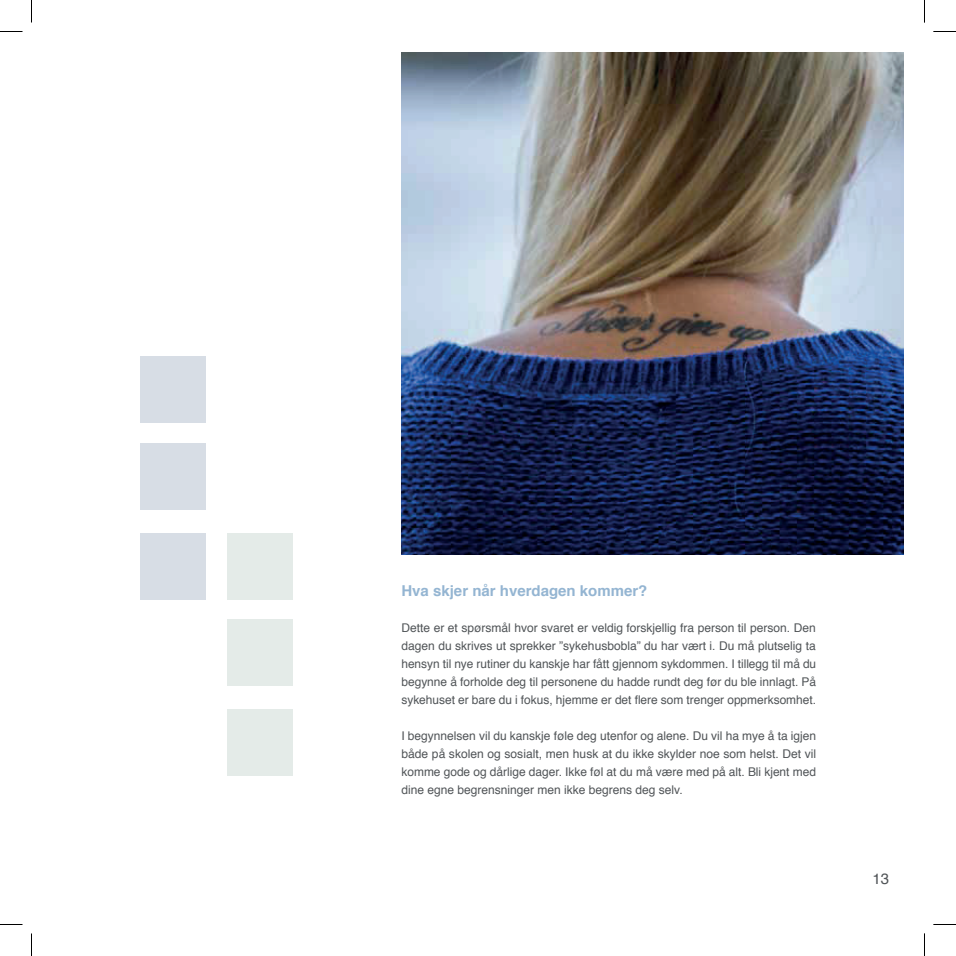
<style>
.page{position:relative;width:956px;height:956px;background:#fff}
.page>*{position:absolute;margin:0;border:0;box-sizing:border-box;transform-origin:0 0}
.t1{font:700 15px "Helvetica";color:#94b5d2}
.t2{font:15px "Helvetica";color:#505457}
.t3{font:12px/18px "Helvetica";color:#505457;text-align:justify}
</style>
<div class="page">
<div style="left:227px;top:533px;width:66px;height:66px;background:#e4ebe8"></div>
<div style="left:140px;top:356px;width:66px;height:67px;background:#d7dde5"></div>
<div style="left:227px;top:619px;width:66px;height:67px;background:#e4ebe8"></div>
<div style="left:140px;top:443px;width:66px;height:67px;background:#d7dde5"></div>
<div style="left:227px;top:709px;width:66px;height:67px;background:#e4ebe8"></div>
<div style="left:140px;top:533px;width:66px;height:67px;background:#d7dde5"></div>
<img style="left:401px;top:53px;width:502px;height:501px">
<svg style="left:0;top:31px;width:22px;height:1px"></svg>
<svg style="left:933px;top:31px;width:23px;height:1px"></svg>
<svg style="left:0;top:924px;width:22px;height:1px"></svg>
<svg style="left:933px;top:924px;width:23px;height:1px"></svg>
<svg style="left:31px;top:0;width:1px;height:22px"></svg>
<svg style="left:31px;top:933px;width:1px;height:23px"></svg>
<svg style="left:924px;top:0;width:1px;height:23px"></svg>
<svg style="left:924px;top:933px;width:1px;height:23px"></svg>
<p class="t1" style="left:401px;top:579px;width:247px">Hva skjer når hverdagen kommer?</p>
<p class="t3" style="left:401px;top:619px;width:416px">dette er et spørsmål hvor svaret er veldig forskjellig fra person til person. den dagen du skrives ut sprekker ”sykehusbobla” du har vært i. du må plutselig ta hensyn til nye rutiner du kanskje har fått gjennom sykdommen. I tillegg til må du begynne å forholde deg til personene du hadde rundt deg før du ble innlagt. På sykehuset er bare du i fokus, hjemme er det flere som trenger oppmerksomhet.</p>
<p class="t3" style="left:401px;top:727px;width:416px">I begynnelsen vil du kanskje føle deg utenfor og alene. du vil ha mye å ta igjen både på skolen og sosialt, men husk at du ikke skylder noe som helst. det vil komme gode og dårlige dager. Ikke føl at du må være med på alt. Bli kjent med dine egne begrensninger men ikke begrens deg selv.</p>
<p class="t2" style="left:872px;top:867px;width:18px">13</p>
</div>
